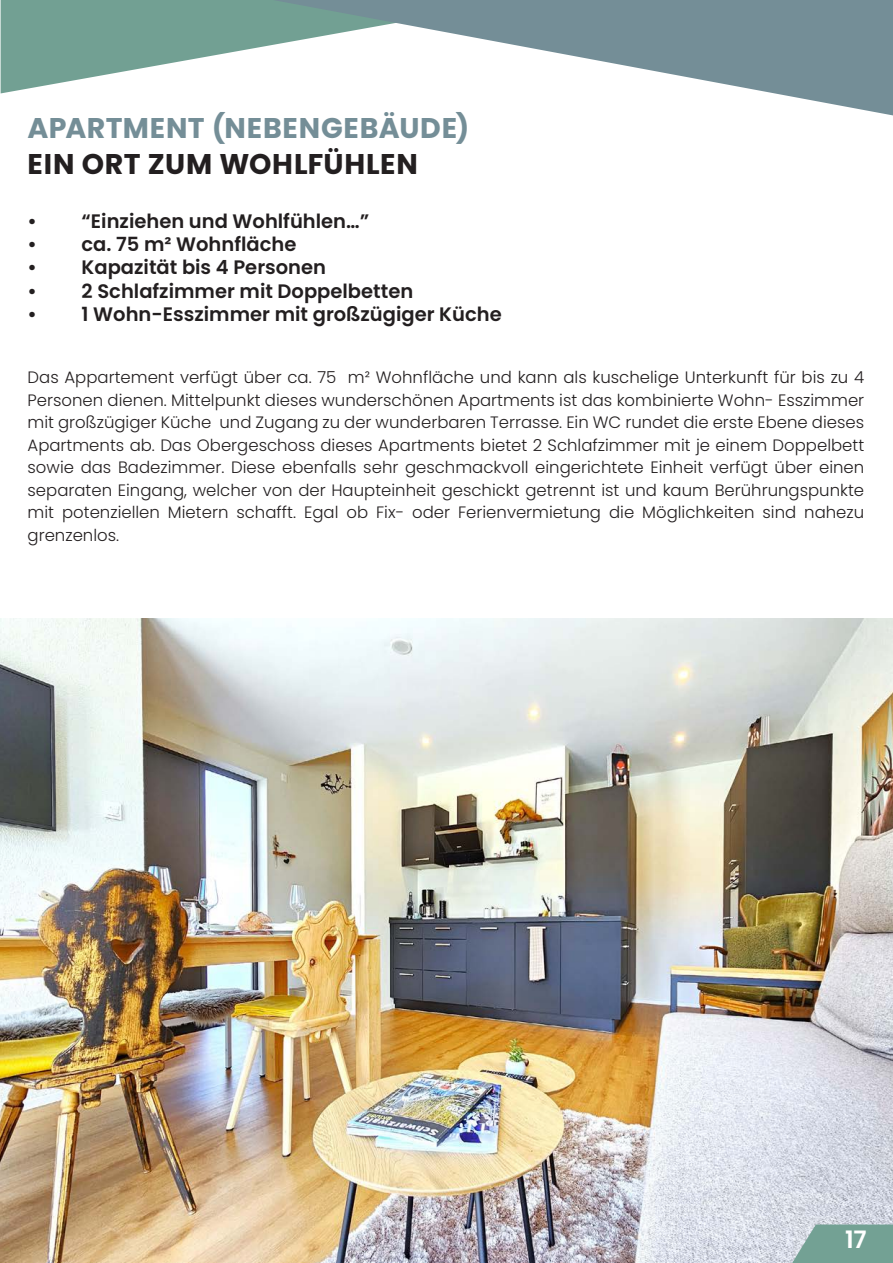
<style>
.page{position:relative;width:893px;height:1263px;background:#fff}
.page>*{position:absolute;margin:0;border:0;box-sizing:border-box;transform-origin:0 0}
.t1{font:700 28.5px "Poppins";letter-spacing:.025em;color:#748e97}
.t2{font:700 28.5px "Poppins";letter-spacing:.025em;color:#231f20}
.t3{font:600 24px "Poppins";color:#fff}
.t4{font:600 19.5px "Poppins";color:#231f20}
.t5{font:300 16.5px/22.5px "Poppins";color:#231f20;text-align:justify}
</style>
<div class="page">
<svg style="left:1px;top:0;width:272px;height:93px;fill:#72a093"></svg>
<svg style="left:273px;top:0;width:620px;height:115px"></svg>
<img style="left:0;top:618px;width:893px;height:645px">
<svg style="left:792px;top:1224px;width:101px;height:39px;background:#7fa89e"></svg>
<h1 class="t1" style="left:28px;top:112px;width:443px">APARTMENT (NEBENGEBÄUDE)</h1>
<h1 class="t2" style="left:28px;top:148px;width:392px">EIN ORT ZUM WOHLFÜHLEN</h1>
<p class="t4" style="left:28px;top:209px;width:343px">• “Einziehen und Wohlfühlen…”</p>
<p class="t4" style="left:28px;top:232px;width:270px">• ca. 75 m² Wohnfläche</p>
<p class="t4" style="left:28px;top:256px;width:300px">• Kapazität bis 4 Personen</p>
<p class="t4" style="left:28px;top:279px;width:387px">• 2 Schlafzimmer mit Doppelbetten</p>
<p class="t4" style="left:28px;top:303px;width:476px">• 1 Wohn-Esszimmer mit großzügiger Küche</p>
<p class="t5" style="left:28px;top:366px;width:838px">Das Appartement verfügt über ca. 75 m² Wohnfläche und kann als kuschelige Unterkunft für bis zu 4<br>Personen dienen. Mittelpunkt dieses wunderschönen Apartments ist das kombinierte Wohn- Esszimmer mit großzügiger Küche und Zugang zu der wunderbaren Terrasse. Ein WC rundet die erste Ebene dieses Apartments ab. Das Obergeschoss dieses Apartments bietet 2 Schlafzimmer mit je einem Doppelbett sowie das Badezimmer. Diese ebenfalls sehr geschmackvoll eingerichtete Einheit verfügt über einen separaten Eingang, welcher von der Haupteinheit geschickt getrennt ist und kaum Berührungspunkte mit potenziellen Mietern schafft. Egal ob Fix- oder Ferienvermietung die Möglichkeiten sind nahezu grenzenlos.</p>
<h2 class="t3" style="left:845px;top:1225px;width:23px">17</h2>
</div>
